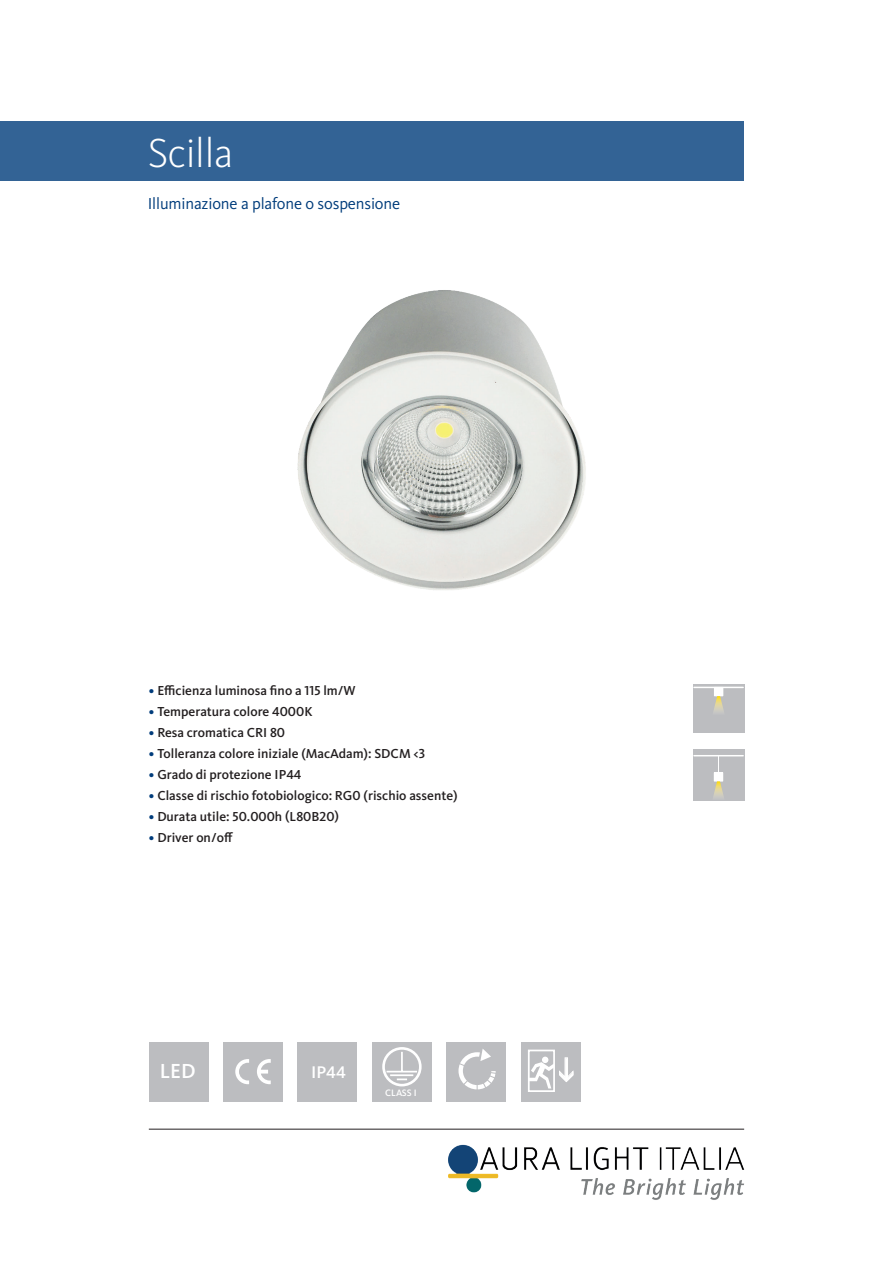
<style>
.page{position:relative;width:893px;height:1263px;background:#fff}
.page>*{position:absolute;margin:0;border:0;box-sizing:border-box;transform-origin:0 0}
.t1{font:300 42px "Kievit Pro";letter-spacing:-.01em;color:#fff}
.t2{font:500 21.15px "Kievit Pro";color:#fff}
.t3{font:500 17.55px "Kievit Pro";color:#fff}
.t4{font:16.5px "Kievit Pro";letter-spacing:-.01em;color:#013c7b}
.t5{font:500 13.5px "Kievit Pro";color:#231f20}
.t6{font:500 9.6px "Kievit Pro";color:#fff}
.s1{color:#013c7b}
</style>
<div class="page">
<hr style="left:149px;top:1129px;width:595px;height:1px;background:#231f20">
<img style="left:448px;top:1144px;width:297px;height:56px">
<div style="left:0;top:121px;width:744px;height:60px;background:#336395"></div>
<img style="left:297px;top:290px;width:289px;height:300px">
<div style="left:693px;top:684px;width:51px;height:48px;background:#bcbdc0"></div>
<hr style="left:694px;top:687px;width:49px;height:1px;background:#fff">
<div style="left:714px;top:687px;width:9px;height:9px;background:#fff"></div>
<svg style="left:714px;top:696px;width:10px;height:16px"></svg>
<div style="left:693px;top:750px;width:51px;height:51px;background:#bcbdc0"></div>
<hr style="left:694px;top:755px;width:49px;height:1px;background:#fff">
<div style="left:714px;top:773px;width:9px;height:8px;background:#fff"></div>
<div style="left:714px;top:772px;width:9px;height:9px;border:1px solid #fff"></div>
<svg style="left:713px;top:781px;width:11px;height:17px"></svg>
<svg style="left:718px;top:756px;width:1px;height:17px"></svg>
<div style="left:149px;top:1042px;width:59px;height:59px;background:#bcbdc0"></div>
<div style="left:372px;top:1042px;width:60px;height:59px;background:#bcbdc0"></div>
<div style="left:382px;top:1047px;width:40px;height:39px;border:3px solid #fff;border-radius:50%"></div>
<svg style="left:401px;top:1052px;width:2px;height:19px"></svg>
<hr style="left:386px;top:1071px;width:31px;height:1px;background:#fff">
<hr style="left:390px;top:1074px;width:23px;height:2px;background:#fff">
<svg style="left:397px;top:1078px;width:10px;height:2px"></svg>
<div style="left:298px;top:1042px;width:59px;height:59px;background:#bcbdc0"></div>
<div style="left:223px;top:1042px;width:60px;height:59px;background:#bcbdc0"></div>
<svg style="left:235px;top:1059px;width:14px;height:25px"></svg>
<svg style="left:257px;top:1059px;width:14px;height:25px"></svg>
<div style="left:521px;top:1042px;width:59px;height:59px;background:#bcbdc0"></div>
<div style="left:528px;top:1049px;width:27px;height:43px;border:2px solid #fff"></div>
<div style="left:542px;top:1056px;width:6px;height:7px;background:#c8c8cb;border-radius:50%"></div>
<div style="left:446px;top:1042px;width:60px;height:59px;background:#bcbdc0"></div>
<svg style="left:458px;top:1049px;width:38px;height:41px"></svg>
<svg style="left:529px;top:1057px;width:45px;height:31px"></svg>
<h1 class="t1" style="left:148px;top:128px;width:87px">Scilla</h1>
<p class="t4" style="left:148px;top:193px;width:254px">Illuminazione a plafone o sospensione</p>
<p class="t5" style="left:149px;top:682px;width:208px"><span class="s1">•</span> Efficienza luminosa fino a 115 lm/W</p>
<p class="t5" style="left:149px;top:703px;width:165px"><span class="s1">•</span> Temperatura colore 4000K</p>
<p class="t5" style="left:149px;top:724px;width:138px"><span class="s1">•</span> Resa cromatica CRI 80</p>
<p class="t5" style="left:149px;top:745px;width:278px"><span class="s1">•</span> Tolleranza colore iniziale (MacAdam): SDCM &lt;3</p>
<p class="t5" style="left:149px;top:766px;width:154px"><span class="s1">•</span> Grado di protezione IP44</p>
<p class="t5" style="left:149px;top:787px;width:310px"><span class="s1">•</span> Classe di rischio fotobiologico: RG0 (rischio assente)</p>
<p class="t5" style="left:149px;top:808px;width:192px"><span class="s1">•</span> Durata utile: 50.000h (L80B20)</p>
<p class="t5" style="left:149px;top:829px;width:86px"><span class="s1">•</span> Driver on/off</p>
<h2 class="t2" style="left:160px;top:1058px;width:37px">LED</h2>
<p class="t3" style="left:311px;top:1061px;width:36px">IP44</p>
<p class="t6" style="left:385px;top:1087px;width:33px">CLASS I</p>
</div>
